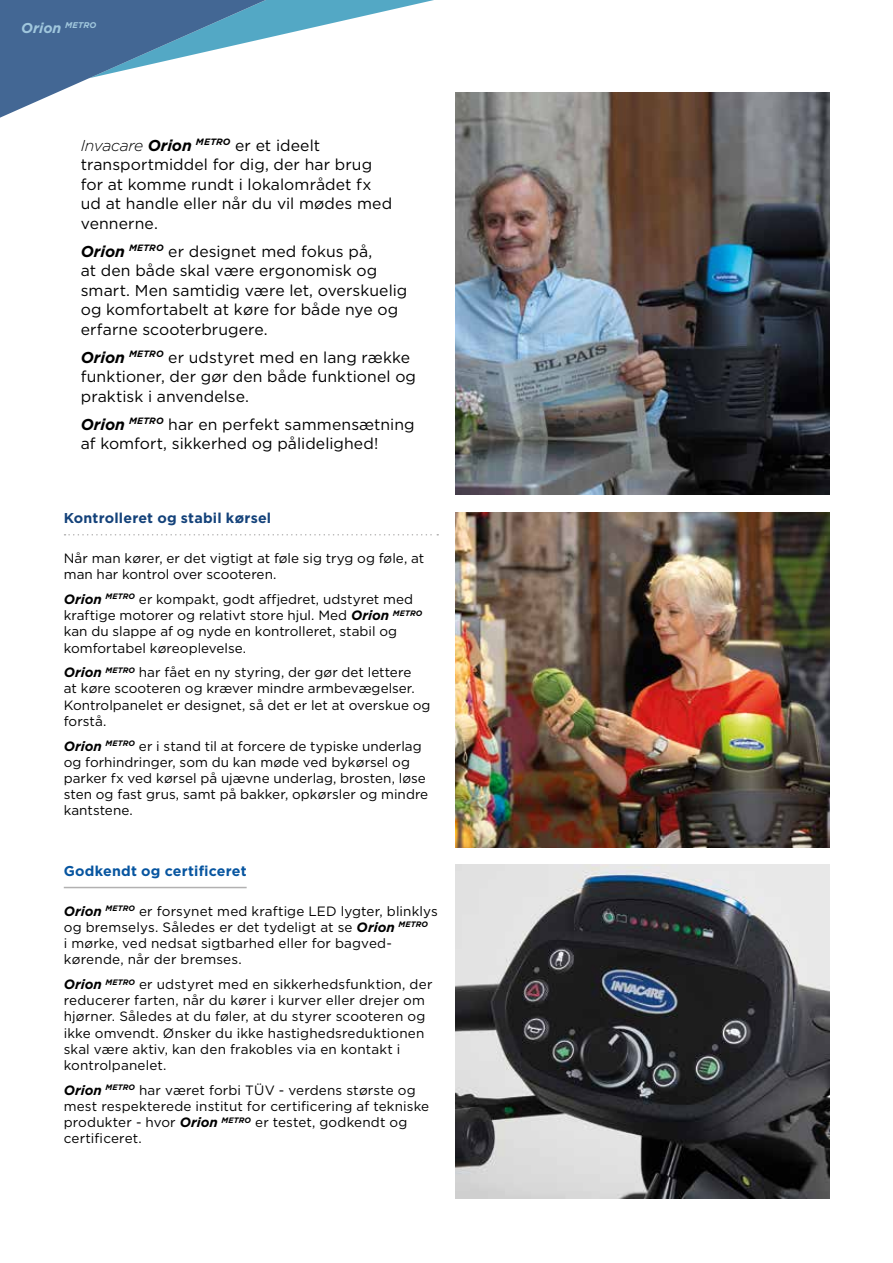
<style>
.page{position:relative;width:893px;height:1263px;background:#fff}
.page>*{position:absolute;margin:0;border:0;box-sizing:border-box;transform-origin:0 0}
.t1{font:15.75px/19.5px "Gotham";letter-spacing:.005em;color:#000}
.t2{font:700 14.25px "Gotham";letter-spacing:.01em;color:#14427a}
.t3{font:700 14.25px "Gotham";letter-spacing:.015em;color:#0755a0}
.t4{font:italic 700 14.25px "Gotham";letter-spacing:-.005em;color:#a0c7dd}
.t5{font:13.5px/16.2px "Gotham";letter-spacing:.005em;color:#000}
.s1{font-weight:300;font-style:italic}
.s2{font-weight:700;font-style:italic}
</style>
<div class="page">
<svg style="left:0;top:0;width:434px;height:118px"></svg>
<svg style="left:65px;top:534px;width:373px;height:1px"></svg>
<hr style="left:64px;top:887px;width:183px;height:1px;background:#b2b1b1">
<img style="left:455px;top:92px;width:374px;height:403px">
<img style="left:455px;top:512px;width:374px;height:335px">
<img style="left:455px;top:864px;width:374px;height:334px">
<p class="t4" style="left:21px;top:18px;width:77px">Orion <sup>METRO</sup></p>
<p class="t1" style="left:81px;top:135px;width:313px"><span class="s1">Invacare</span> <span class="s2">Orion</span> <sup>METRO</sup> er et ideelt transportmiddel for dig, der har brug for at komme rundt i lokalområdet fx ud at handle eller når du vil mødes med vennerne.</p>
<p class="t1" style="left:81px;top:241px;width:328px"><span class="s2">Orion</span> <sup>METRO</sup> er designet med fokus på,<br>at den både skal være ergonomisk og smart. Men samtidig være let, overskuelig og komfortabelt at køre for både nye og erfarne scooterbrugere.</p>
<p class="t1" style="left:81px;top:347px;width:337px"><span class="s2">Orion</span> <sup>METRO</sup> er udstyret med en lang række funktioner, der gør den både funktionel og praktisk i anvendelse.</p>
<p class="t1" style="left:81px;top:414px;width:335px"><span class="s2">Orion</span> <sup>METRO</sup> har en perfekt sammensætning af komfort, sikkerhed og pålidelighed!</p>
<p class="t2" style="left:64px;top:509px;width:209px">Kontrolleret og stabil kørsel</p>
<p class="t5" style="left:64px;top:550px;width:362px">Når man kører, er det vigtigt at føle sig tryg og føle, at man har kontrol over scooteren.</p>
<p class="t5" style="left:64px;top:591px;width:360px"><span class="s2">Orion</span> <sup>METRO</sup> er kompakt, godt affjedret, udstyret med kraftige motorer og relativt store hjul. Med <span class="s2">Orion</span> <sup>METRO </sup>kan du slappe af og nyde en kontrolleret, stabil og komfortabel køreoplevelse.</p>
<p class="t5" style="left:64px;top:664px;width:368px"><span class="s2">Orion</span> <sup>METRO</sup> har fået en ny styring, der gør det lettere<br>at køre scooteren og kræver mindre armbevægelser.<br>Kontrolpanelet er designet, så det er let at overskue og forstå.</p>
<p class="t5" style="left:64px;top:737px;width:366px"><span class="s2">Orion</span> <sup>METRO</sup> er i stand til at forcere de typiske underlag og forhindringer, som du kan møde ved bykørsel og parker fx ved kørsel på ujævne underlag, brosten, løse sten og fast grus, samt på bakker, opkørsler og mindre kantstene.</p>
<p class="t3" style="left:64px;top:862px;width:184px">Godkendt og certificeret</p>
<p class="t5" style="left:64px;top:902px;width:376px"><span class="s2">Orion</span> <sup>METRO</sup> er forsynet med kraftige LED lygter, blinklys og bremselys. Således er det tydeligt at se <span class="s2">Orion</span> <sup>METRO<br></sup>i mørke, ved nedsat sigtbarhed eller for bagved&shy;kørende, når der bremses.</p>
<p class="t5" style="left:64px;top:976px;width:370px"><span class="s2">Orion</span> <sup>METRO</sup> er udstyret med en sikkerhedsfunktion, der reducerer farten, når du kører i kurver eller drejer om hjørner. Således at du føler, at du styrer scooteren og ikke omvendt. Ønsker du ikke hastighedsreduktionen skal være aktiv, kan den frakobles via en kontakt i kontrolpanelet.</p>
<p class="t5" style="left:64px;top:1081px;width:367px"><span class="s2">Orion</span> <sup>METRO</sup> har været forbi TÜV - verdens største og mest respekterede institut for certificering af tekniske produkter - hvor <span class="s2">Orion</span> <sup>METRO</sup> er testet, godkendt og certificeret.</p>
</div>
